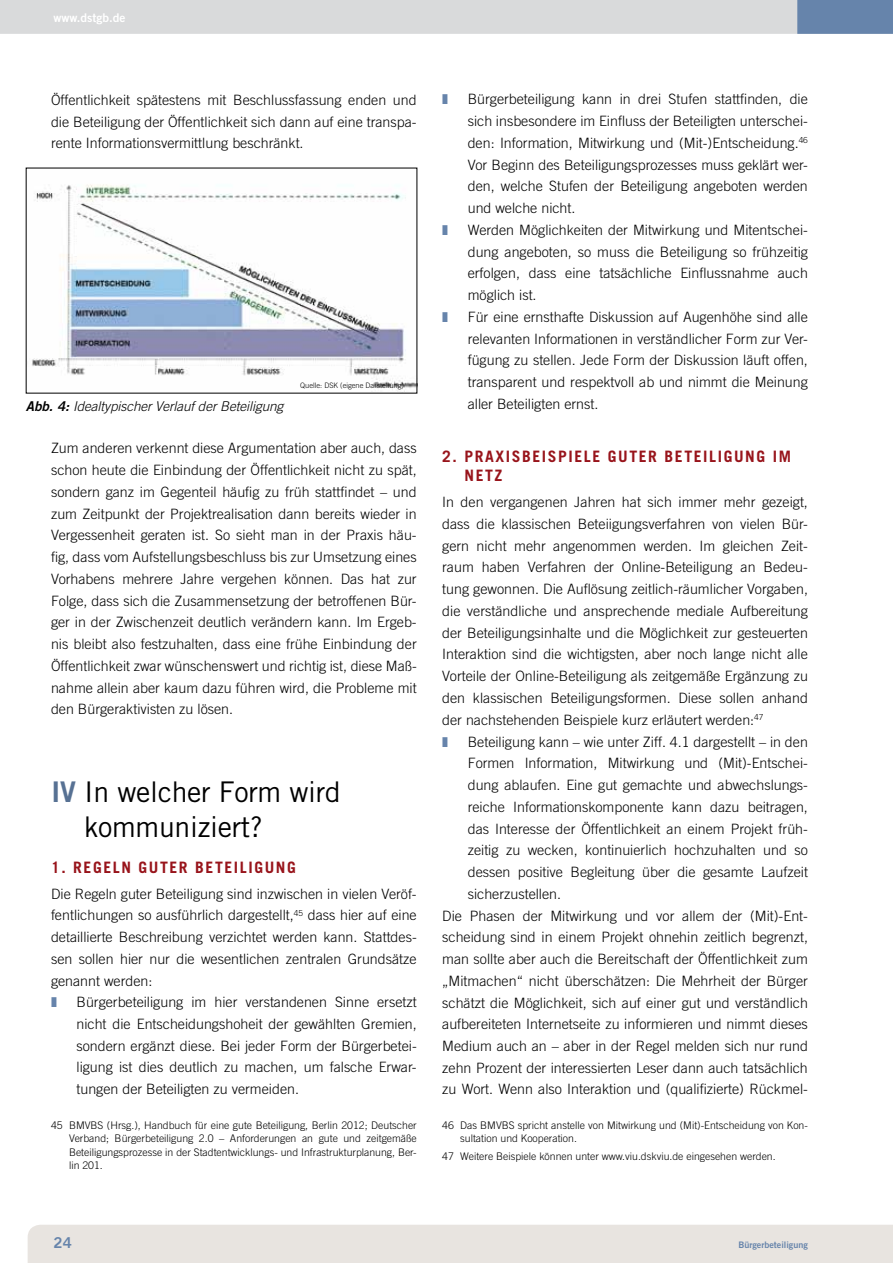
<style>
.page{position:relative;width:893px;height:1263px;background:#fff}
.page>*{position:absolute;margin:0;border:0;box-sizing:border-box;transform-origin:0 0}
.t1{font:28.5px/34.2px "Trade Gothic";letter-spacing:-.01em;color:#000}
.t2{font:700 15.75px "Trade Gothic";letter-spacing:.1em;color:#98141b}
.t3{font:15px "Trade Gothic Bold Two";color:#6684ab}
.t4{font:300 14.25px/21.8px "Trade Gothic";color:#000;text-align:justify}
.t5{font:italic 300 13.5px "Trade Gothic";letter-spacing:-.005em;color:#000}
.t6{font:12px "Trade Gothic Bold Two";color:#fff}
.t7{font:300 10.5px/13.5px "Trade Gothic";color:#000;text-align:justify}
.t8{font:9px "Trade Gothic Bold Two";color:#6684ab}
.t9{font:300 7.5px "Trade Gothic";color:#000}
.s1{font-family:"Trade Gothic Bold Two";font-weight:400}
.s2{font-family:"Trade Gothic Bold Two";color:#577193}
</style>
<div class="page">
<svg style="left:0;top:0;width:893px;height:34px;background:#ccd0d6"></svg>
<div style="left:28px;top:1225px;width:865px;height:38px;background:#e8e4e0"></div>
<img style="left:32px;top:184px;width:383px;height:207px">
<p class="t6" style="left:54px;top:11px;width:74px">www.dstgb.de</p>
<p class="t4" style="left:51px;top:89px;width:367px">Öffentlichkeit spätestens mit Beschlussfassung enden und die Beteiligung der Öffentlichkeit sich dann auf eine transpa&shy;rente Informationsvermittlung beschränkt.</p>
<p class="t4" style="left:468px;top:88px;width:342px">Bürgerbeteiligung kann in drei Stufen stattfinden, die sich insbesondere im Einfluss der Beteiligten unterschei&shy;den: Information, Mitwirkung und (Mit-)Entscheidung.<sup>46<br></sup>Vor Beginn des Beteiligungsprozesses muss geklärt wer&shy;den, welche Stufen der Beteiligung angeboten werden und welche nicht.</p>
<p class="t4" style="left:468px;top:219px;width:342px">Werden Möglichkeiten der Mitwirkung und Mitentschei&shy;dung angeboten, so muss die Beteiligung so frühzeitig erfolgen, dass eine tatsächliche Einflussnahme auch möglich ist.</p>
<p class="t4" style="left:468px;top:306px;width:342px">Für eine ernsthafte Diskussion auf Augenhöhe sind alle relevanten Informationen in verständlicher Form zur Ver&shy;fügung zu stellen. Jede Form der Diskussion läuft offen, transparent und respektvoll ab und nimmt die Meinung aller Beteiligten ernst.</p>
<p class="t2" style="left:442px;top:447px;width:100px">2. PRAXISBEISPIE</p>
<p class="t2" style="left:584px;top:447px;width:198px">LE GUTER BETEILIGUNG IM</p>
<p class="t2" style="left:464px;top:466px;width:39px">NETZ</p>
<p class="t4" style="left:442px;top:491px;width:367px">In den vergangenen Jahren hat sich immer mehr gezeigt, dass die klassischen Beteiigungsverfahren von vielen Bür&shy;gern nicht mehr angenommen werden. Im gleichen Zeit&shy;raum haben Verfahren der Online-Beteiligung an Bedeu&shy;tung gewonnen. Die Auflösung zeitlich-räumlicher Vorgaben, die verständliche und ansprechende mediale Aufbereitung der Beteiligungsinhalte und die Möglichkeit zur gesteuerten Interaktion sind die wichtigsten, aber noch lange nicht alle Vorteile der Online-Beteiligung als zeitgemäße Ergänzung zu den klassischen Beteiligungsformen. Diese sollen anhand der nachstehenden Beispiele kurz erläutert werden:<sup>47</sup></p>
<p class="t4" style="left:468px;top:730px;width:342px">Beteiligung kann – wie unter Ziff. 4.1 dargestellt – in den</p>
<p class="t4" style="left:468px;top:752px;width:342px">Formen Information, Mitwirkung und (Mit)-Entschei-</p>
<p class="t4" style="left:468px;top:774px;width:342px">dung ablaufen. Eine gut gemachte und abwechslungs-</p>
<p class="t4" style="left:468px;top:796px;width:342px">reiche Informationskomponente kann dazu beitragen,</p>
<p class="t4" style="left:468px;top:817px;width:342px">das Interesse der Öffentlichkeit an einem Projekt früh-</p>
<p class="t4" style="left:468px;top:839px;width:342px">zeitig zu wecken, kontinuierlich hochzuhalten und so</p>
<p class="t4" style="left:468px;top:861px;width:342px">dessen positive Begleitung über die gesamte Laufzeit</p>
<p class="t4" style="left:468px;top:883px;width:95px">sicherzustellen.</p>
<p class="t4" style="left:442px;top:904px;width:367px">Die Phasen der Mitwirkung und vor allem der (Mit)-Ent-</p>
<p class="t4" style="left:442px;top:926px;width:367px">scheidung sind in einem Projekt ohnehin zeitlich begrenzt,</p>
<p class="t4" style="left:442px;top:948px;width:367px">man sollte aber auch die Bereitschaft der Öffentlichkeit zum</p>
<p class="t4" style="left:442px;top:970px;width:367px">„Mitmachen“ nicht überschätzen: Die Mehrheit der Bürger</p>
<p class="t4" style="left:442px;top:991px;width:367px">schätzt die Möglichkeit, sich auf einer gut und verständlich</p>
<p class="t4" style="left:442px;top:1013px;width:367px">aufbereiteten Internetseite zu informieren und nimmt dieses</p>
<p class="t4" style="left:442px;top:1035px;width:367px">Medium auch an – aber in der Regel melden sich nur rund</p>
<p class="t4" style="left:442px;top:1056px;width:367px">zehn Prozent der interessierten Leser dann auch tatsächlich</p>
<p class="t4" style="left:442px;top:1078px;width:367px">zu Wort. Wenn also Interaktion und (qualifizierte) Rückmel-</p>
<p class="t7" style="left:69px;top:1118px;width:349px;text-indent:-18px">45 BMVBS (Hrsg.), Handbuch für eine gute Beteiligung, Berlin 2012; Deutscher Verband; Bürgerbeteiligung 2.0 – Anforderungen an gute und zeitgemäße Beteiligungsprozesse in der Stadtentwicklungs- und Infrastrukturplanung, Ber&shy;lin 201.</p>
<p class="t9" style="left:300px;top:381px;width:105px">Quelle: DSK (eigene Darstellung)</p>
<p class="t5" style="left:26px;top:398px;width:259px"><span class="s1">Abb. 4:</span> Idealtypischer Verlauf der Beteiligung</p>
<p class="t4" style="left:51px;top:437px;width:367px">Zum anderen verkennt diese Argumentation aber auch, dass schon heute die Einbindung der Öffentlichkeit nicht zu spät, sondern ganz im Gegenteil häufig zu früh stattfindet – und zum Zeitpunkt der Projektrealisation dann bereits wieder in Vergessenheit geraten ist. So sieht man in der Praxis häu&shy;fig, dass vom Aufstellungsbeschluss bis zur Umsetzung eines Vorhabens mehrere Jahre vergehen können. Das hat zur Folge, dass sich die Zusammensetzung der betroffenen Bür&shy;ger in der Zwischenzeit deutlich verändern kann. Im Ergeb&shy;nis bleibt also festzuhalten, dass eine frühe Einbindung der Öffentlichkeit zwar wünschenswert und richtig ist, diese Maß&shy;nahme allein aber kaum dazu führen wird, die Probleme mit den Bürgeraktivisten zu lösen.</p>
<h1 class="t1" style="left:84px;top:775px;width:258px;text-indent:-33px"><span class="s2">IV</span> In welcher Form wird kommuniziert?</h1>
<p class="t2" style="left:51px;top:857px;width:246px">1. REGELN GUTER BETEILIGUNG</p>
<p class="t4" style="left:51px;top:882px;width:367px">Die Regeln guter Beteiligung sind inzwischen in vielen Veröf&shy;fentlichungen so ausführlich dargestellt,<sup>45</sup> dass hier auf eine detaillierte Beschreibung verzichtet werden kann. Stattdes&shy;sen sollen hier nur die wesentlichen zentralen Grundsätze genannt werden:</p>
<p class="t4" style="left:77px;top:991px;width:342px">Bürgerbeteiligung im hier verstandenen Sinne ersetzt nicht die Entscheidungshoheit der gewählten Gremien, sondern ergänzt diese. Bei jeder Form der Bürgerbetei&shy;ligung ist dies deutlich zu machen, um falsche Erwar&shy;tungen der Beteiligten zu vermeiden.</p>
<p class="t7" style="left:460px;top:1118px;width:349px;text-indent:-18px">46 Das BMVBS spricht anstelle von Mitwirkung und (Mit)-Entscheidung von Kon&shy;sultation und Kooperation.</p>
<p class="t7" style="left:442px;top:1149px;width:335px">47 Weitere Beispiele können unter www.viu.dskviu.de eingesehen werden.</p>
<p class="t3" style="left:54px;top:1234px;width:20px">24</p>
<p class="t8" style="left:738px;top:1239px;width:71px">Bürgerbeteiligung</p>
</div>
